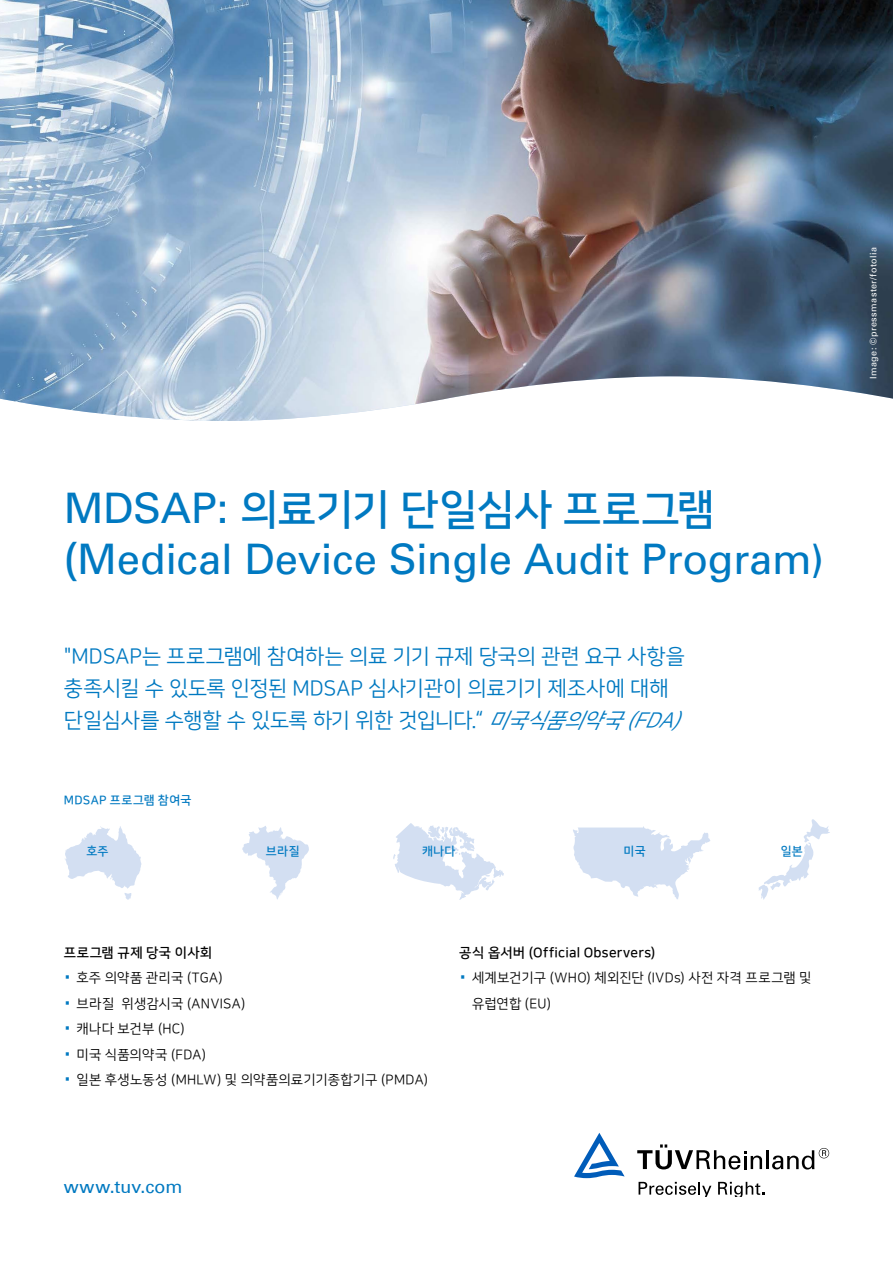
<style>
.page{position:relative;width:893px;height:1263px;background:#fff}
.page>*{position:absolute;margin:0;border:0;box-sizing:border-box;transform-origin:0 0}
.t1{font:42px "Univers";letter-spacing:-.01em;color:#0079c1}
.t2{font:42px "Nanum Square B";letter-spacing:-.015em;color:#0079c1}
.t3{font:21px/32px "Nanum Square R";letter-spacing:-.01em;color:#0079c1}
.t4{font:18px "Univers Com 55 Roman";letter-spacing:.01em;color:#0079c1}
.t5{font:13.5px/25.5px "Nanum Square R";letter-spacing:.015em;color:#000}
.t6{font:13.5px "Nanum Square B";letter-spacing:.02em;color:#000}
.t7{font:12px "Nanum Square B";letter-spacing:.025em;color:#0079c1}
.t8{font:9px "Univers Com 55 Roman";letter-spacing:.045em;color:#fff}
.s1{font-family:"Univers"}
.s2{font-family:"Nanum Square B"}
.s3{font-style:italic}
.s4{font-family:"Univers Com 55 Roman";font-size:27px;color:#0079c1}
</style>
<div class="page">
<svg style="left:639px;top:1182px;width:72px;height:14px"></svg>
<svg style="left:718px;top:1182px;width:46px;height:14px"></svg>
<svg style="left:637px;top:1144px;width:125px;height:25px"></svg>
<hr style="left:766px;top:1150px;width:3px;height:19px;background:#000">
<svg style="left:772px;top:1148px;width:57px;height:21px"></svg>
<svg style="left:574px;top:1133px;width:51px;height:45px"></svg>
<img style="left:0;top:0;width:893px;height:421px">
<svg style="left:65px;top:826px;width:76px;height:74px"></svg>
<svg style="left:242px;top:826px;width:67px;height:74px"></svg>
<svg style="left:573px;top:826px;width:138px;height:74px"></svg>
<svg style="left:393px;top:823px;width:111px;height:77px"></svg>
<svg style="left:758px;top:819px;width:72px;height:81px"></svg>
<h1 class="t2" style="left:64px;top:487px;width:653px"><span class="s1">MDSAP:</span> 의료기기 단일심사 프로그램</h1>
<h1 class="t1" style="left:64px;top:533px;width:762px"><span class="s2">(</span>Medical Device Single Audit Program)</h1>
<h2 class="t3" style="left:64px;top:641px;width:627px">"MDSAP는 프로그램에 참여하는 의료 기기 규제 당국의 관련 요구 사항을 충족시킬 수 있도록 인정된 MDSAP 심사기관이 의료기기 제조사에 대해 단일심사를 수행할 수 있도록 하기 위한 것입니다.“ <span class="s3">미국식품의약국(FDA)</span></h2>
<p class="t7" style="left:64px;top:793px;width:129px">MDSAP 프로그램 참여국</p>
<p class="t7" style="left:86px;top:844px;width:24px">호주</p>
<p class="t7" style="left:266px;top:844px;width:35px">브라질</p>
<p class="t7" style="left:422px;top:844px;width:35px">캐나다</p>
<p class="t7" style="left:624px;top:844px;width:24px">미국</p>
<p class="t7" style="left:781px;top:844px;width:24px">일본</p>
<p class="t6" style="left:64px;top:945px;width:150px">프로그램 규제 당국 이사회</p>
<p class="t5" style="left:64px;top:966px;width:366px"><span class="s4">·</span> 호주 의약품 관리국 (TGA)<br><span class="s4">·</span> 브라질 위생감시국 (ANVISA)<br><span class="s4">·</span> 캐나다 보건부 (HC)<br><span class="s4">·</span> 미국 식품의약국 (FDA)<br><span class="s4">·</span> 일본 후생노동성 (MHLW) 및 의약품의료기기종합기구 (PMDA)</p>
<p class="t6" style="left:459px;top:945px;width:198px">공식 옵서버 (Official Observers)</p>
<p class="t5" style="left:472px;top:966px;width:341px;text-indent:-13px"><span class="s4">·</span> 세계보건기구 (WHO) 체외진단 (IVDs) 사전 자격 프로그램 및 유럽연합 (EU)</p>
<h3 class="t4" style="left:64px;top:1175px;width:120px">www.tuv.com</h3>
<p class="t8" style="left:868px;top:379px;width:133px;rotate:-90deg">Image: ©pressmaster/fotolia</p>
</div>
